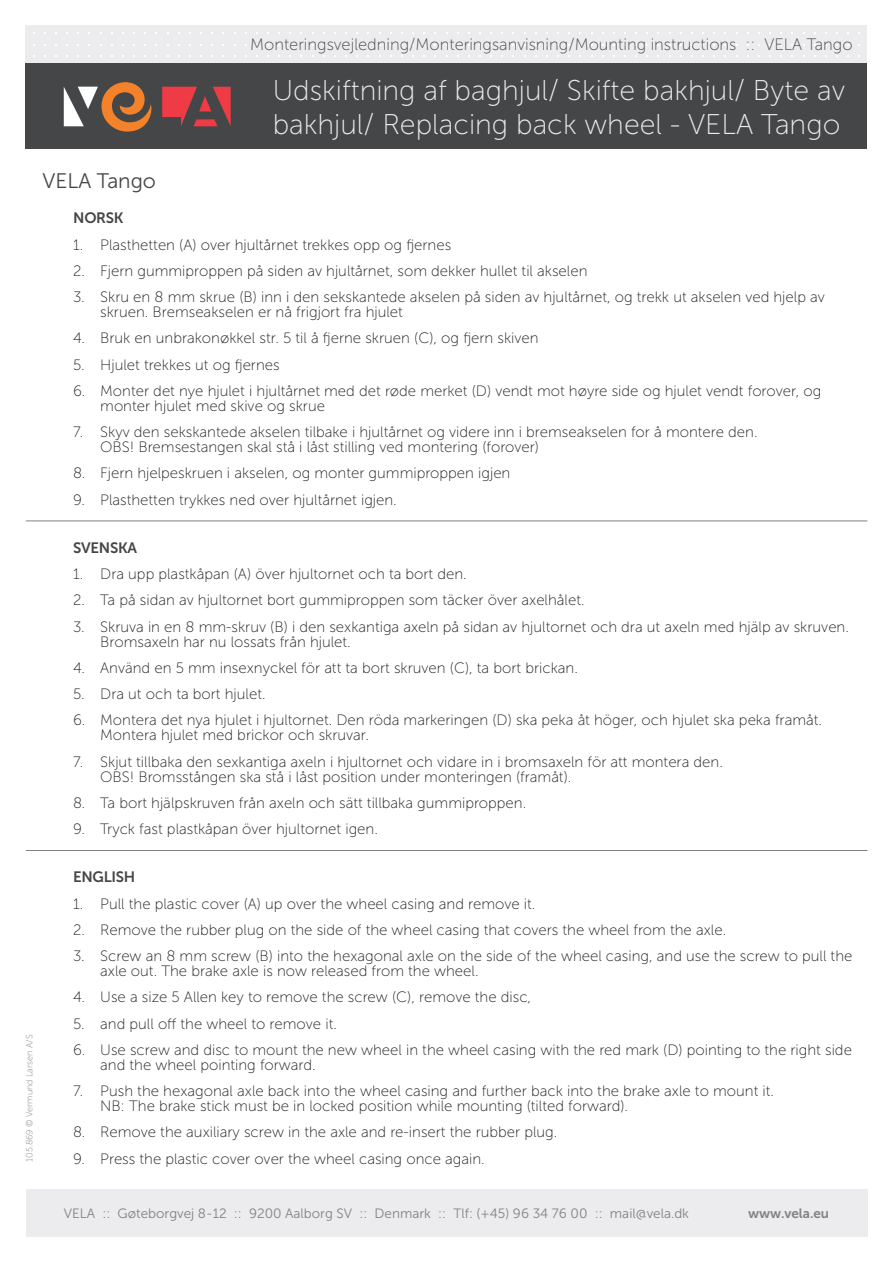
<style>
.page{position:relative;width:893px;height:1263px;background:#fff}
.page>*{position:absolute;margin:0;border:0;box-sizing:border-box;transform-origin:0 0}
.Titeloverskrift{font:28.5px/34.2px "Museo Sans 100";color:#ececee}
.Overskrift_orange{font:21px "Museo Sans 300";color:#454647}
.Titeloverskrift-2{font:16.5px "Museo Sans 100";color:#454647}
.t1{font:15px/15px "Museo Sans 100";color:#231f20}
.Underoverskrifter{font:15px "Museo Sans 700";letter-spacing:-.02em;color:#454647}
.t2{font:13.5px "Museo Sans 300";color:#808285}
.t3{font:13.5px "Museo Sans 700";color:#808285}
.t4{font:9px "Museo Sans 100";color:#808285}
</style>
<div class="page">
<div style="left:26px;top:26px;width:841px;height:38px;background:#ececee"></div>
<div style="left:26px;top:64px;width:841px;height:85px;background:#454647"></div>
<svg style="left:162px;top:87px;width:69px;height:39px"></svg>
<svg style="left:64px;top:82px;width:88px;height:50px"></svg>
<div style="left:26px;top:1189px;width:841px;height:48px;background:#ececee"></div>
<hr style="left:26px;top:521px;width:841px;height:1px;background:#808285">
<hr style="left:26px;top:850px;width:841px;height:1px;background:#808285">
<p class="Titeloverskrift-2" style="left:250px;top:35px;width:604px">Monteringsvejledning/Monteringsanvisning/Mounting instructions :: VELA Tango</p>
<p class="Titeloverskrift" style="left:273px;top:74px;width:574px">Udskiftning af baghjul/ Skifte bakhjul/ Byte av bakhjul/ Replacing back wheel - VELA Tango</p>
<p class="t4" style="left:25px;top:1162px;width:129px;rotate:-90deg">105.869 © Vermund Larsen A/S</p>
<p class="Overskrift_orange" style="left:43px;top:169px;width:115px">VELA Tango</p>
<p class="Underoverskrifter" style="left:73px;top:210px;width:52px">NORSK</p>
<p class="t1" style="left:73px;top:237px;width:379px">1. Plasthetten (A) over hjultårnet trekkes opp og fjernes</p>
<p class="t1" style="left:73px;top:263px;width:516px">2. Fjern gummiproppen på siden av hjultårnet, som dekker hullet til akselen</p>
<p class="t1" style="left:100px;top:290px;width:726px;text-indent:-27px">3. Skru en 8 mm skrue (B) inn i den sekskantede akselen på siden av hjultårnet, og trekk ut akselen ved hjelp av skruen. Bremseakselen er nå frigjort fra hjulet</p>
<p class="t1" style="left:73px;top:331px;width:467px">4. Bruk en unbrakonøkkel str. 5 til å fjerne skruen (C), og fjern skiven</p>
<p class="t1" style="left:73px;top:357px;width:208px">5. Hjulet trekkes ut og fjernes</p>
<p class="t1" style="left:100px;top:383px;width:723px;text-indent:-27px">6. Monter det nye hjulet i hjultårnet med det røde merket (D) vendt mot høyre side og hjulet vendt forover, og monter hjulet med skive og skrue</p>
<p class="t1" style="left:100px;top:425px;width:659px;text-indent:-27px">7. Skyv den sekskantede akselen tilbake i hjultårnet og videre inn i bremseakselen for å montere den.<br>OBS! Bremsestangen skal stå i låst stilling ved montering (forover)</p>
<p class="t1" style="left:73px;top:466px;width:439px">8. Fjern hjelpeskruen i akselen, og monter gummiproppen igjen</p>
<p class="t1" style="left:73px;top:492px;width:325px">9. Plasthetten trykkes ned over hjultårnet igjen.</p>
<p class="Underoverskrifter" style="left:73px;top:539px;width:65px">SVENSKA</p>
<p class="t1" style="left:73px;top:567px;width:395px">1. Dra upp plastkåpan (A) över hjultornet och ta bort den.</p>
<p class="t1" style="left:73px;top:593px;width:513px">2. Ta på sidan av hjultornet bort gummiproppen som täcker över axelhålet.</p>
<p class="t1" style="left:100px;top:619px;width:750px;text-indent:-27px">3. Skruva in en 8 mm-skruv (B) i den sexkantiga axeln på sidan av hjultornet och dra ut axeln med hjälp av skruven.<br>Bromsaxeln har nu lossats från hjulet.</p>
<p class="t1" style="left:73px;top:660px;width:506px">4. Använd en 5 mm insexnyckel för att ta bort skruven (C), ta bort brickan.</p>
<p class="t1" style="left:73px;top:687px;width:194px">5. Dra ut och ta bort hjulet.</p>
<p class="t1" style="left:100px;top:713px;width:723px;text-indent:-27px">6. Montera det nya hjulet i hjultornet. Den röda markeringen (D) ska peka åt höger, och hjulet ska peka framåt.<br>Montera hjulet med brickor och skruvar.</p>
<p class="t1" style="left:100px;top:754px;width:624px;text-indent:-27px">7. Skjut tillbaka den sexkantiga axeln i hjultornet och vidare in i bromsaxeln för att montera den.<br>OBS! Bromsstången ska stå i låst position under monteringen (framåt).</p>
<p class="t1" style="left:73px;top:795px;width:455px">8. Ta bort hjälpskruven från axeln och sätt tillbaka gummiproppen.</p>
<p class="t1" style="left:73px;top:822px;width:306px">9. Tryck fast plastkåpan över hjultornet igen.</p>
<p class="Underoverskrifter" style="left:73px;top:869px;width:64px">ENGLISH</p>
<p class="t1" style="left:73px;top:896px;width:464px">1. Pull the plastic cover (A) up over the wheel casing and remove it.</p>
<p class="t1" style="left:73px;top:922px;width:654px">2. Remove the rubber plug on the side of the wheel casing that covers the wheel from the axle.</p>
<p class="t1" style="left:100px;top:949px;width:754px;text-indent:-27px">3. Screw an 8 mm screw (B) into the hexagonal axle on the side of the wheel casing, and use the screw to pull the axle out. The brake axle is now released from the wheel.</p>
<p class="t1" style="left:73px;top:990px;width:459px">4. Use a size 5 Allen key to remove the screw (C), remove the disc,</p>
<p class="t1" style="left:73px;top:1016px;width:265px">5. and pull off the wheel to remove it.</p>
<p class="t1" style="left:100px;top:1042px;width:753px;text-indent:-27px">6. Use screw and disc to mount the new wheel in the wheel casing with the red mark (D) pointing to the right side and the wheel pointing forward.</p>
<p class="t1" style="left:100px;top:1084px;width:675px;text-indent:-27px">7. Push the hexagonal axle back into the wheel casing and further back into the brake axle to mount it.<br>NB: The brake stick must be in locked position while mounting (tilted forward).</p>
<p class="t1" style="left:73px;top:1125px;width:486px">8. Remove the auxiliary screw in the axle and re-insert the rubber plug.</p>
<p class="t1" style="left:73px;top:1151px;width:413px">9. Press the plastic cover over the wheel casing once again.</p>
<p class="t2" style="left:64px;top:1206px;width:627px">VELA :: Gøteborgvej 8-12 :: 9200 Aalborg SV :: Denmark :: Tlf: (+45) 96 34 76 00 :: mail@vela.dk</p>
<p class="t3" style="left:748px;top:1206px;width:83px">www.vela.eu</p>
</div>
